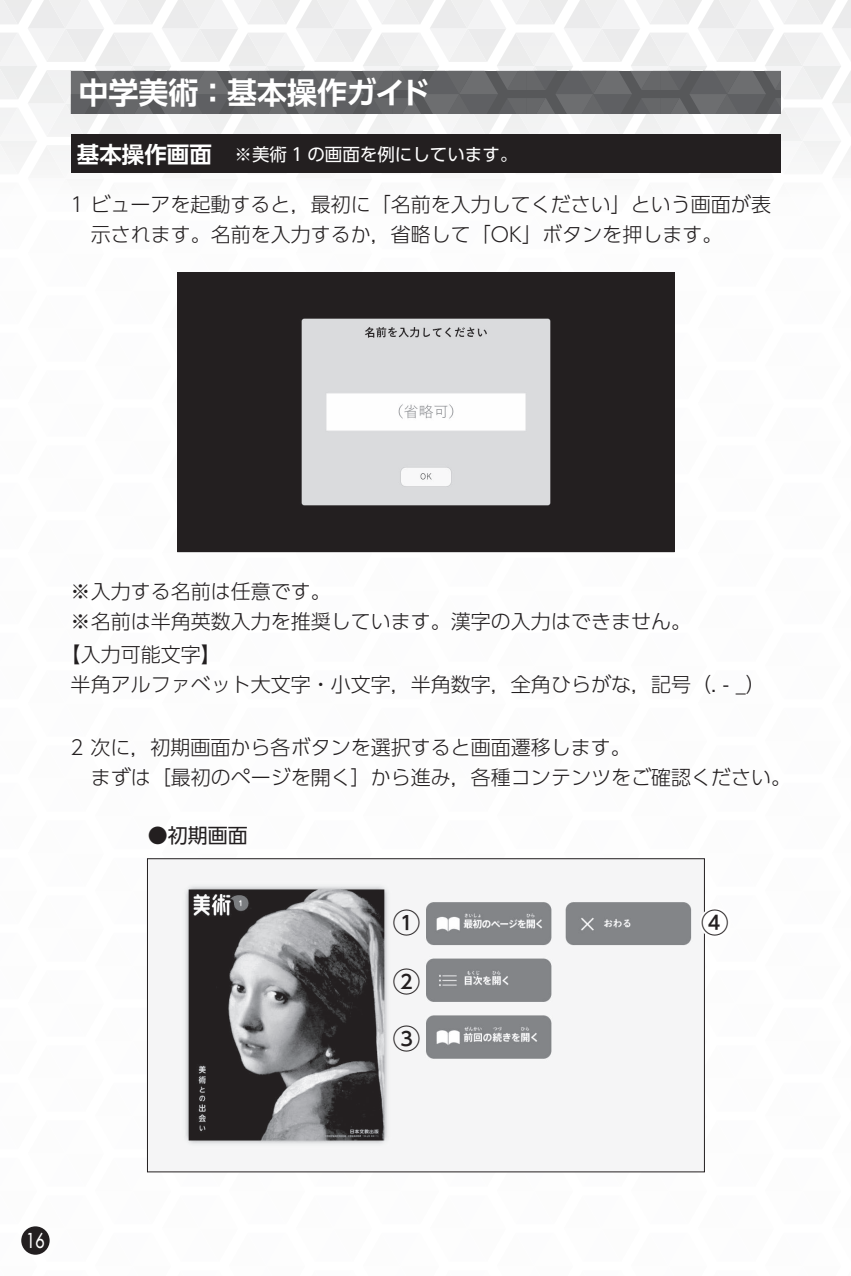
<style>
.page{position:relative;width:851px;height:1276px;background:#fff}
.page>*{position:absolute;margin:0;border:0;box-sizing:border-box;transform-origin:0 0}
.t1{font:700 30px "UD Shin Go Pro De";color:#fff}
.t2{font:500 27.5px/57.8px "UD Shin Go Pro";color:#231f20;text-align:justify}
.t3{font:300 20px/30px "UD Shin Go Pro";color:#231f20}
.t4{font:20px "UD Shin Go Pro";color:#231f20}
.t5{font:500 20px "Futura Std";color:#fff;scale:.8 1}
.t6{font:17.5px "UD Shin Go Pro";color:#fff}
.s1{font-family:"UD Shin Go Pro De";font-weight:700;font-size:22.5px}
</style>
<div class="page">
<img style="left:179px;top:274px;width:493px;height:276px">
<div style="left:177px;top:272px;width:497px;height:280px;border:1px solid #231f20"></div>
<img style="left:182px;top:883px;width:511px;height:264px">
<div style="left:71px;top:71px;width:709px;height:42px;background:#636466"></div>
<div style="left:71px;top:135px;width:709px;height:38px;background:#231f20"></div>
<div style="left:21px;top:1226px;width:29px;height:28px;background:#231f20;border-radius:50%"></div>
<h1 class="t1" style="left:78px;top:68px;width:353px">中学美術 ：基本操作ガイド</h1>
<p class="t6" style="left:77px;top:140px;width:442px"><span class="s1">基本操作画面　</span>※美術 1 の画面を例にしています。</p>
<p class="t3" style="left:71px;top:189px;width:701px">1 ビューアを起動すると，最初に「名前を入力してください」という画面が表　示されます。名前を入力するか，省略して「OK」ボタンを押します。</p>
<p class="t3" style="left:71px;top:576px;width:621px">※入力する名前は任意です。<br>※名前は半角英数入力を推奨しています。漢字の入力はできません。</p>
<p class="t3" style="left:71px;top:638px;width:696px">【入力可能文字】<br>半角アルファベット大文字・小文字，半角数字，全角ひらがな，記号（. - _）</p>
<p class="t3" style="left:71px;top:731px;width:721px">2 次に，初期画面から各ボタンを選択すると画面遷移します。<br>　まずは［最初のページを開く］から進み，各種コンテンツをご確認ください。</p>
<p class="t4" style="left:148px;top:819px;width:101px">●初期画面</p>
<h2 class="t2" style="left:392px;top:893px;width:29px">①<br>②<br>③</h2>
<h2 class="t2" style="left:701px;top:893px;width:29px">④</h2>
<p class="t5" style="left:26px;top:1228px;width:25px">16</p>
</div>
